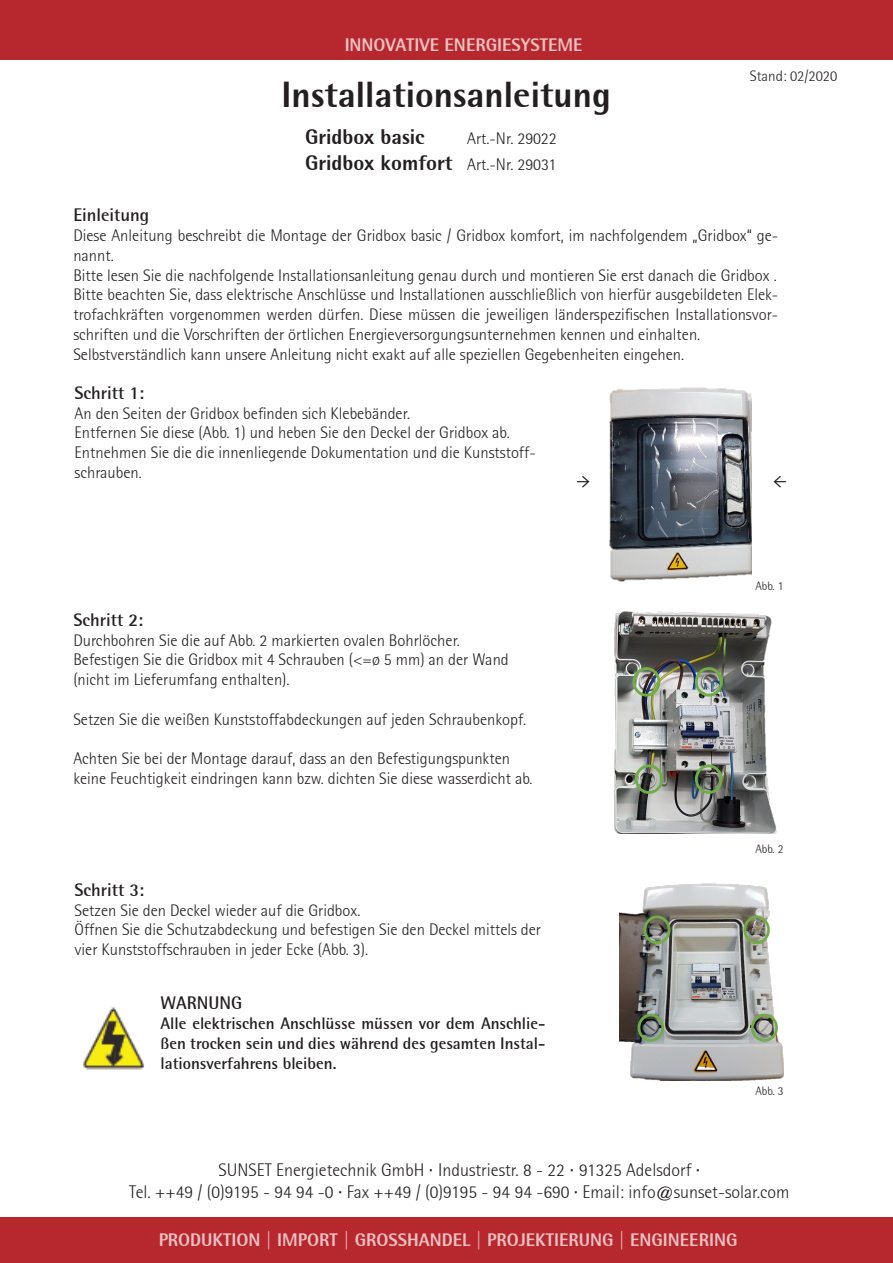
<style>
.page{position:relative;width:893px;height:1263px;background:#fff}
.page>*{position:absolute;margin:0;border:0;box-sizing:border-box;transform-origin:0 0}
.t1{font:800 36px "Rotis Semi Sans";color:#231f20}
.t2{font:800 21px "Rotis Semi Sans";color:#231f20}
.t3{font:21px "Minion Pro";color:#231f20}
.t4{font:300 18px "Rotis Semisans";color:#231f20}
.t5{font:800 18px "Rotis Semi Sans";color:#fff}
.t6{font:700 18px "Rotis Semi Sans";color:#231f20}
.t7{font:300 16.5px/19.8px "Rotis Semisans";color:#231f20}
.t8{font:700 16.5px/19.8px "Rotis Semi Sans";color:#231f20;text-align:justify}
.t9{font:300 15px "Rotis Semisans";color:#231f20}
.t10{font:300 12px "Rotis Semisans";color:#231f20}
.s1{font-family:"Rotis Semisans";font-weight:300;font-size:16.5px}
.s2{font-family:"Rotis Semi Sans";font-weight:700}
</style>
<div class="page">
<div style="left:0;top:0;width:893px;height:60px;background:#b7282e"></div>
<div style="left:0;top:1217px;width:893px;height:46px;background:#b7282e"></div>
<img style="left:609px;top:388px;width:142px;height:194px">
<img style="left:614px;top:611px;width:163px;height:222px">
<div style="left:633px;top:667px;width:27px;height:29px;border:3px solid #70ad47;border-radius:50%"></div>
<div style="left:695px;top:667px;width:28px;height:29px;border:3px solid #70ad47;border-radius:50%"></div>
<div style="left:695px;top:764px;width:28px;height:30px;border:3px solid #70ad47;border-radius:50%"></div>
<div style="left:635px;top:764px;width:28px;height:30px;border:3px solid #70ad47;border-radius:50%"></div>
<img style="left:620px;top:883px;width:164px;height:197px">
<div style="left:751px;top:1014px;width:27px;height:28px;border:3px solid #70ad47;border-radius:50%"></div>
<div style="left:743px;top:915px;width:27px;height:29px;border:3px solid #70ad47;border-radius:50%"></div>
<div style="left:644px;top:915px;width:26px;height:29px;border:3px solid #70ad47;border-radius:50%"></div>
<div style="left:638px;top:1014px;width:26px;height:28px;border:3px solid #70ad47;border-radius:50%"></div>
<img style="left:83px;top:1007px;width:61px;height:63px">
<p class="t5" style="left:345px;top:33px;width:239px">INNOVATIVE ENERGIESYSTEME</p>
<p class="t1" style="left:282px;top:72px;width:331px">Installationsanleitung</p>
<p class="t2" style="left:305px;top:124px;width:121px">Gridbox basic</p>
<p class="t7" style="left:467px;top:129px;width:91px">Art.-Nr. 29022</p>
<p class="t2" style="left:305px;top:149px;width:253px">Gridbox komfort <span class="s1">Art.-Nr. 29031</span></p>
<p class="t9" style="left:750px;top:67px;width:89px">Stand: 02/2020</p>
<p class="t6" style="left:73px;top:204px;width:77px">Einleitung</p>
<p class="t7" style="left:73px;top:225px;width:706px">Diese Anleitung beschreibt die Montage der Gridbox basic / Gridbox komfort, im nachfolgendem „Gridbox“ ge&shy;nannt.</p>
<p class="t7" style="left:73px;top:265px;width:705px">Bitte lesen Sie die nachfolgende Installationsanleitung genau durch und montieren Sie erst danach die Gridbox .</p>
<p class="t7" style="left:73px;top:285px;width:706px;text-align:justify">Bitte beachten Sie, dass elektrische Anschlüsse und Installationen ausschließlich von hierfür ausgebildeten Elek&shy;trofachkräften vorgenommen werden dürfen. Diese müssen die jeweiligen länderspezifischen Installationsvor&shy;schriften und die Vorschriften der örtlichen Energieversorgungsunternehmen kennen und einhalten.</p>
<p class="t7" style="left:73px;top:344px;width:612px">Selbstverständlich kann unsere Anleitung nicht exakt auf alle speziellen Gegebenheiten eingehen.</p>
<p class="t6" style="left:75px;top:382px;width:71px">Schritt 1:</p>
<p class="t7" style="left:75px;top:403px;width:337px">An den Seiten der Gridbox befinden sich Klebebänder.</p>
<p class="t7" style="left:75px;top:423px;width:437px">Entfernen Sie diese (Abb. 1) und heben Sie den Deckel der Gridbox ab.</p>
<p class="t7" style="left:75px;top:443px;width:463px">Entnehmen Sie die die innenliegende Dokumentation und die Kunststoff&shy;schrauben.</p>
<p class="t3" style="left:576px;top:466px;width:15px">→</p>
<p class="t3" style="left:773px;top:466px;width:15px">←</p>
<p class="t6" style="left:73px;top:609px;width:71px">Schritt 2:</p>
<p class="t7" style="left:73px;top:630px;width:388px">Durchbohren Sie die auf Abb. 2 markierten ovalen Bohrlöcher.</p>
<p class="t7" style="left:73px;top:650px;width:437px">Befestigen Sie die Gridbox mit 4 Schrauben (&lt;=ø 5 mm) an der Wand (nicht im Lieferumfang enthalten).</p>
<p class="t7" style="left:73px;top:709px;width:454px">Setzen Sie die weißen Kunststoffabdeckungen auf jeden Schraubenkopf.</p>
<p class="t7" style="left:73px;top:749px;width:461px">Achten Sie bei der Montage darauf, dass an den Befestigungspunkten keine Feuchtigkeit eindringen kann bzw. dichten Sie diese wasserdicht ab.</p>
<p class="t6" style="left:75px;top:879px;width:71px">Schritt 3:</p>
<p class="t7" style="left:75px;top:900px;width:287px">Setzen Sie den Deckel wieder auf die Gridbox.</p>
<p class="t7" style="left:75px;top:920px;width:468px">Öffnen Sie die Schutzabdeckung und befestigen Sie den Deckel mittels der vier Kunststoffschrauben in jeder Ecke (Abb. 3).</p>
<p class="t6" style="left:161px;top:992px;width:83px">WARNUNG</p>
<p class="t8" style="left:161px;top:1013px;width:386px">Alle elektrischen Anschlüsse müssen vor dem Anschlie&shy;ßen trocken sein und dies während des gesamten Instal&shy;lationsverfahrens bleiben.</p>
<p class="t10" style="left:755px;top:579px;width:30px">Abb. 1</p>
<p class="t10" style="left:755px;top:842px;width:30px">Abb. 2</p>
<p class="t10" style="left:755px;top:1084px;width:30px">Abb. 3</p>
<p class="t4" style="left:218px;top:1159px;width:483px">SUNSET Energietechnik GmbH <span class="s2">·</span> Industriestr. 8 - 22 <span class="s2">·</span> 91325 Adelsdorf <span class="s2">·</span></p>
<p class="t4" style="left:129px;top:1181px;width:662px">Tel. ++49 / (0)9195 - 94 94 -0 <span class="s2">·</span> Fax ++49 / (0)9195 - 94 94 -690 <span class="s2">·</span> Email: info@sunset-solar.com</p>
<p class="t5" style="left:158px;top:1228px;width:580px">PRODUKTION | IMPORT | GROSSHANDEL | PROJEKTIERUNG | ENGINEERING</p>
</div>
